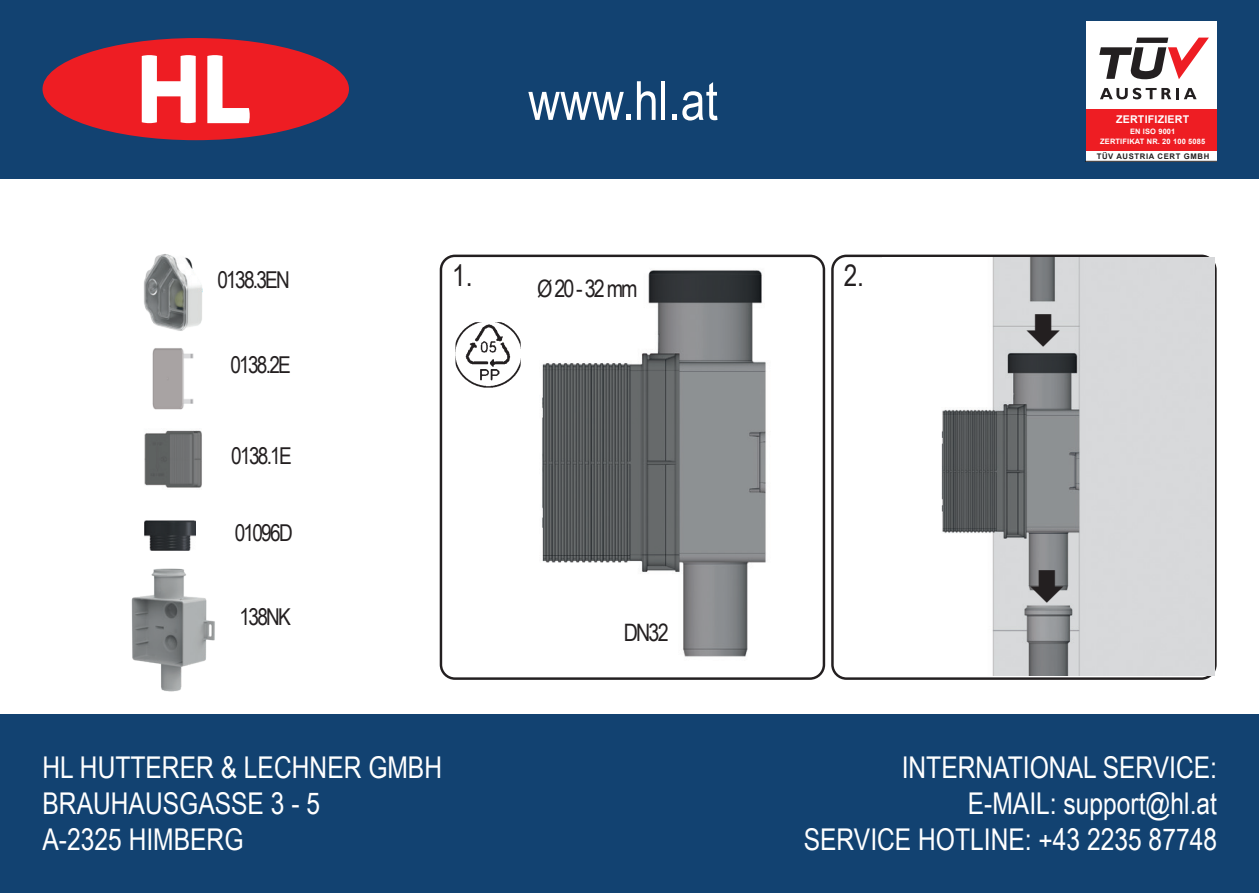
<style>
.page{position:relative;width:1259px;height:893px;background:#fff}
.page>*{position:absolute;margin:0;border:0;box-sizing:border-box;transform-origin:0 0}
.t1{font:54px "Arial Narrow";color:#fff}
.t2{font:30px "Arial Narrow";color:#fff}
.t3{font:29.7px "Arial Narrow";color:#231f20}
.t4{font:24px "Arial Narrow";letter-spacing:-.075em;color:#231f20}
.t5{font:23.1px "Arial Narrow";letter-spacing:-.075em;color:#231f20}
.t6{font:700 10.5px "Arial";letter-spacing:.02em;color:#fff}
.t7{font:700 7.8px "Arial";letter-spacing:.08em;color:#231f20}
.t8{font:700 7.5px/9.6px "Arial";letter-spacing:.02em;color:#fff;text-align:center}
</style>
<div class="page">
<div style="left:0;top:0;width:1259px;height:179px;background:#124271"></div>
<div style="left:0;top:714px;width:1259px;height:179px;background:#124271"></div>
<div style="left:440px;top:255px;width:385px;height:425px;border:2px solid #231f20;border-radius:14px"></div>
<div style="left:831px;top:255px;width:385px;height:425px;border:2px solid #231f20;border-radius:14px"></div>
<img style="left:542px;top:270px;width:224px;height:387px">
<img style="left:882px;top:257px;width:332px;height:418px">
<div style="left:43px;top:38px;width:306px;height:102px;background:#ee1d23;border-radius:50%"></div>
<svg style="left:207px;top:55px;width:43px;height:68px"></svg>
<svg style="left:142px;top:55px;width:54px;height:68px"></svg>
<svg style="left:1085px;top:21px;width:131px;height:140px;background:#e39fa1"></svg>
<img style="left:144px;top:254px;width:59px;height:77px">
<img style="left:152px;top:348px;width:42px;height:62px">
<img style="left:144px;top:430px;width:58px;height:58px">
<img style="left:144px;top:520px;width:52px;height:30px">
<img style="left:131px;top:568px;width:84px;height:124px">
<img style="left:457px;top:323px;width:62px;height:64px">
<svg style="left:1027px;top:314px;width:32px;height:33px"></svg>
<svg style="left:1031px;top:570px;width:32px;height:33px"></svg>
<p class="t5" style="left:217px;top:263px;width:74px">0138.3EN</p>
<p class="t5" style="left:230px;top:348px;width:62px">0138.2E</p>
<p class="t5" style="left:231px;top:439px;width:62px">0138.1E</p>
<p class="t5" style="left:235px;top:516px;width:60px">01096D</p>
<p class="t5" style="left:240px;top:600px;width:53px">138NK</p>
<p class="t1" style="left:528px;top:61px;width:191px">www.hl.at</p>
<p class="t3" style="left:452px;top:253px;width:22px">1.</p>
<p class="t3" style="left:843px;top:253px;width:22px">2.</p>
<p class="t4" style="left:537px;top:271px;width:102px">Ø 20 - 32 mm</p>
<p class="t4" style="left:624px;top:615px;width:46px">DN32</p>
<p class="t6" style="left:1116px;top:112px;width:75px">ZERTIFIZIERT</p>
<p class="t7" style="left:1096px;top:151px;width:114px">TÜV AUSTRIA CERT GMBH</p>
<p class="t8" style="left:1100px;top:127px;width:107px">EN ISO 9001<br>ZERTIFIKAT NR. 20 100 5085</p>
<p class="t2" style="left:43px;top:746px;width:401px">HL HUTTERER &amp; LECHNER GMBH</p>
<p class="t2" style="left:43px;top:782px;width:279px">BRAUHAUSGASSE 3 - 5</p>
<p class="t2" style="left:43px;top:818px;width:202px">A-2325 HIMBERG</p>
<p class="t2" style="left:901px;top:746px;width:317px">INTERNATIONAL SERVICE:</p>
<p class="t2" style="left:968px;top:782px;width:251px">E-MAIL: support@hl.at</p>
<p class="t2" style="left:804px;top:818px;width:415px">SERVICE HOTLINE: +43 2235 87748</p>
</div>
